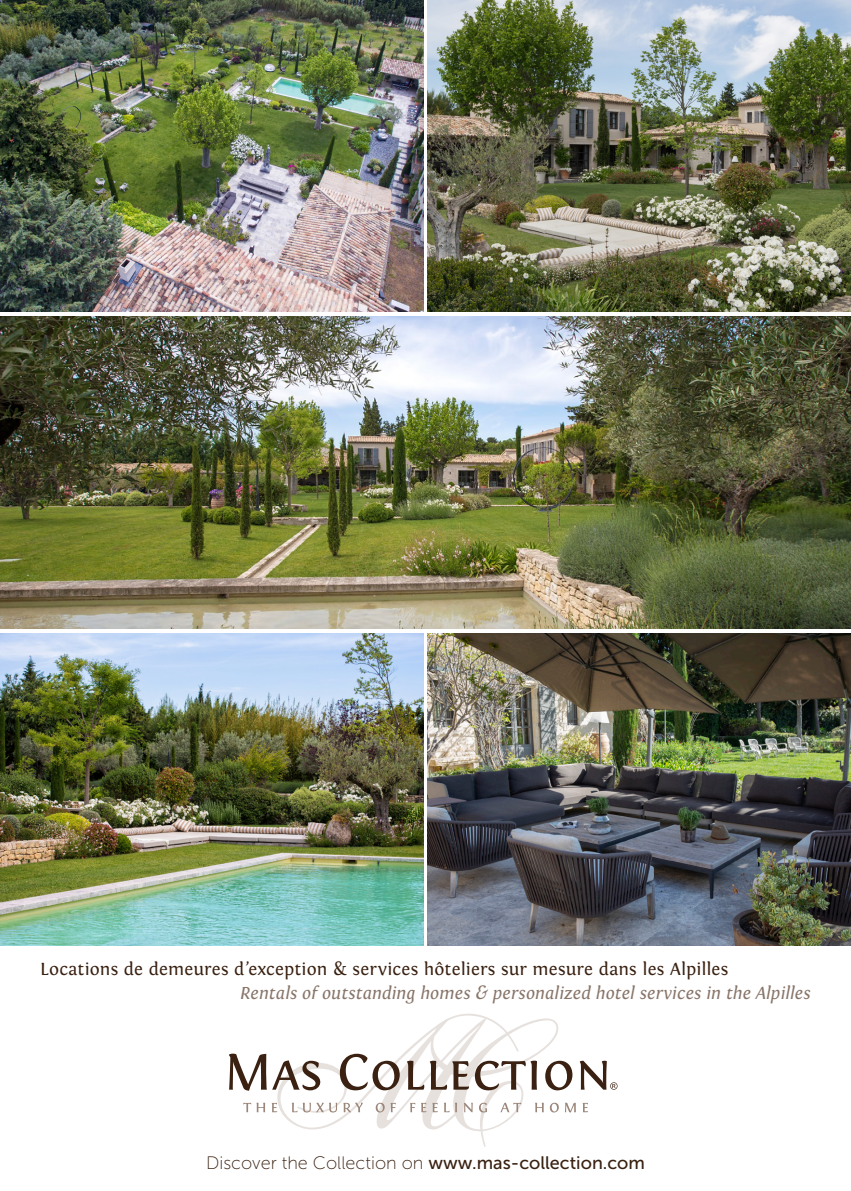
<style>
.page{position:relative;width:851px;height:1191px;background:#fff}
.page>*{position:absolute;margin:0;border:0;box-sizing:border-box;transform-origin:0 0}
.t1{font:18.2px "Fontin";letter-spacing:.005em;color:#3a2111}
.t2{font:italic 18.2px "Fontin";letter-spacing:.005em;color:#887569}
.t3{font:18px "Museo Sans 100";color:#3a2111}
.s1{font-family:"Museo Sans 500"}
</style>
<div class="page">
<svg style="left:229px;top:1013px;width:388px;height:134px"></svg>
<img style="left:0;top:0;width:423px;height:312px">
<img style="left:427px;top:633px;width:423px;height:312px">
<img style="left:427px;top:0;width:423px;height:312px">
<img style="left:0;top:634px;width:423px;height:311px">
<img style="left:0;top:317px;width:850px;height:311px">
<p class="t1" style="left:40px;top:959px;width:689px">Locations de demeures d’exception &amp; services hôteliers sur mesure dans les Alpilles</p>
<p class="t2" style="left:240px;top:982px;width:571px">Rentals of outstanding homes &amp; personalized hotel services in the Alpilles</p>
<p class="t3" style="left:206px;top:1153px;width:440px">Discover the Collection on <span class="s1">www.mas-collection.com</span></p>
</div>
